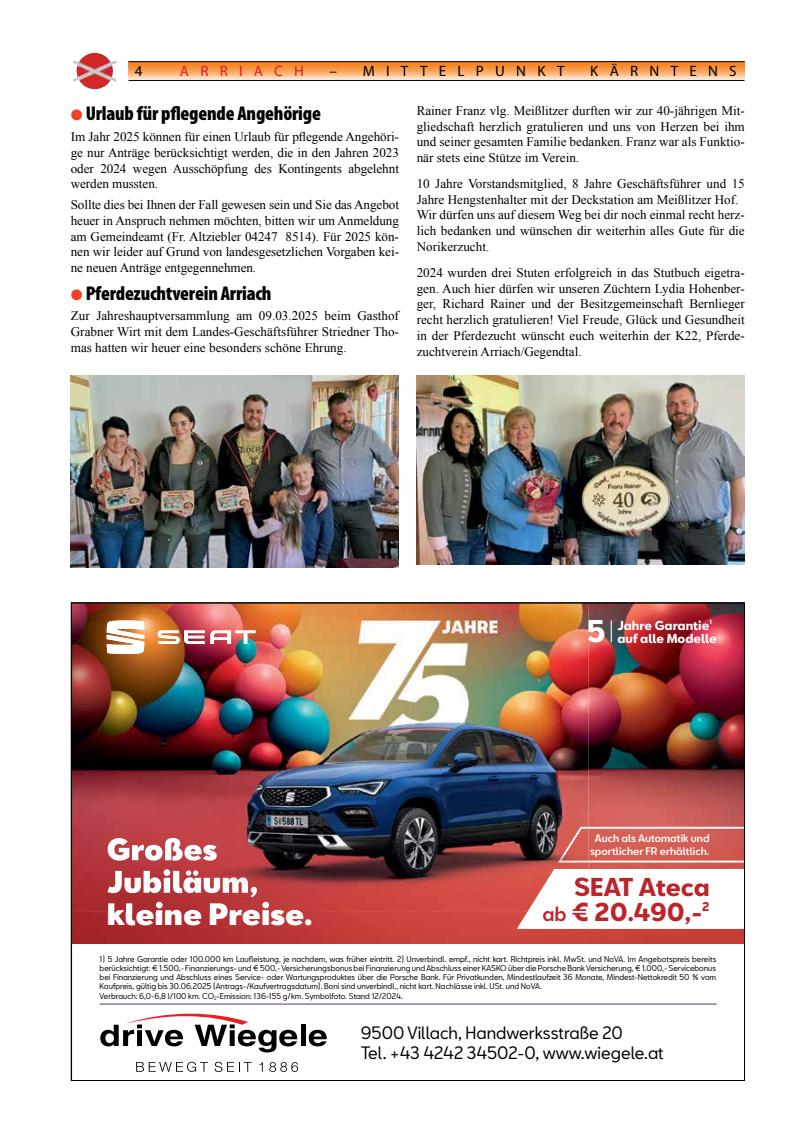
<style>
.page{position:relative;width:798px;height:1134px;background:#fff}
.page>*{position:absolute;margin:0;border:0;box-sizing:border-box;transform-origin:0 0}
.t1{font:700 29px "SEATBCN";color:#fff}
.t2{font:900 28.75px "SEATBCN";color:#fff}
.t3{font:700 23.75px/25px "SEATBCN";color:#bd2429;text-align:right}
.t4{font:900 condensed 20px "Myriad Pro";letter-spacing:-.01em;color:#000}
.t5{font:16.5px/19.9px "SEATBCN Regular 1";color:#000}
.t6{font:15px "Myriad Pro";letter-spacing:.75em;color:#000}
.t7{font:15px "Myriad Pro";letter-spacing:.75em;color:#e11b22}
.t8{font:13.12px/15.8px "Times New Roman";color:#000;text-align:justify}
.t9{font:700 12px/13.4px "SEATBCN";color:#fff}
.t10{font:500 10.12px/12.2px "SEATBCN";color:#fff;text-align:center}
.t11{font:7.75px/9.2px "SEATBCN Regular 1";color:#000}
.s1{color:#ef4123}
.s2{font-weight:500;font-size:18.75px}
</style>
<div class="page">
<svg style="left:128px;top:62px;width:616px;height:18px;background:#f6a968"></svg>
<hr style="left:128px;top:61px;width:616px;height:1px;background:#000">
<img style="left:73px;top:53px;width:44px;height:36px">
<hr style="left:128px;top:80px;width:616px;height:1px;background:#000">
<img style="left:588px;top:605px;width:154px;height:40px">
<img style="left:565px;top:645px;width:177px;height:299px">
<img style="left:73px;top:912px;width:492px;height:32px">
<img style="left:588px;top:620px;width:16px;height:23px">
<img style="left:108px;top:912px;width:203px;height:14px">
<svg style="left:610px;top:620px;width:1px;height:22px"></svg>
<hr style="left:100px;top:1004px;width:616px;height:1px;background:#602b80">
<svg style="left:517px;top:869px;width:225px;height:60px"></svg>
<svg style="left:588px;top:827px;width:154px;height:35px;background:#d76b64"></svg>
<img style="left:73px;top:605px;width:515px;height:307px">
<svg style="left:587px;top:620px;width:1px;height:23px"></svg>
<img style="left:107px;top:620px;width:148px;height:34px">
<img style="left:108px;top:838px;width:109px;height:23px">
<img style="left:107px;top:869px;width:150px;height:28px">
<img style="left:108px;top:902px;width:203px;height:10px">
<img style="left:527px;top:869px;width:61px;height:43px">
<img style="left:574px;top:877px;width:14px;height:19px">
<img style="left:543px;top:907px;width:22px;height:5px">
<img style="left:572px;top:902px;width:16px;height:10px">
<img style="left:558px;top:827px;width:30px;height:35px">
<svg style="left:308px;top:1030px;width:18px;height:16px"></svg>
<div style="left:300px;top:1025px;width:5px;height:21px;background:#000"></div>
<svg style="left:100px;top:1014px;width:197px;height:38px"></svg>
<svg style="left:136px;top:1062px;width:72px;height:10px"></svg>
<svg style="left:214px;top:1062px;width:37px;height:10px"></svg>
<svg style="left:259px;top:1062px;width:4px;height:10px"></svg>
<svg style="left:269px;top:1062px;width:29px;height:10px"></svg>
<img style="left:71px;top:376px;width:328px;height:191px">
<img style="left:416px;top:376px;width:328px;height:189px">
<p class="t6" style="left:135px;top:61px;width:9px">4</p>
<p class="t7" style="left:180px;top:61px;width:125px">ARRIACH</p>
<p class="t6" style="left:329px;top:61px;width:236px">– MITTELPUNKT</p>
<p class="t6" style="left:590px;top:61px;width:148px">KÄRNTENS</p>
<h3 class="t4" style="left:71px;top:101px;width:251px"><span class="s1">●</span> Urlaub für pflegende Angehörige</h3>
<p class="t8" style="left:71px;top:129px;width:329px">Im Jahr 2025 können für einen Urlaub für pflegende Angehöri&shy;ge nur Anträge berücksichtigt werden, die in den Jahren 2023 oder 2024 wegen Ausschöpfung des Kontingents abgelehnt werden mussten.</p>
<p class="t8" style="left:71px;top:197px;width:329px">Sollte dies bei Ihnen der Fall gewesen sein und Sie das Angebot heuer in Anspruch nehmen möchten, bitten wir um Anmeldung am Gemeindeamt (Fr. Altziebler 04247 8514). Für 2025 kön&shy;nen wir leider auf Grund von landesgesetzlichen Vorgaben kei&shy;ne neuen Anträge entgegennehmen.</p>
<h3 class="t4" style="left:71px;top:280px;width:202px"><span class="s1">●</span> Pferdezuchtverein Arriach</h3>
<p class="t8" style="left:71px;top:308px;width:329px">Zur Jahreshauptversammlung am 09.03.2025 beim Gasthof Grabner Wirt mit dem Landes-Geschäftsführer Striedner Tho&shy;mas hatten wir heuer eine besonders schöne Ehrung.</p>
<p class="t8" style="left:416px;top:102px;width:329px">Rainer Franz vlg. Meißlitzer durften wir zur 40-jährigen Mit&shy;gliedschaft herzlich gratulieren und uns von Herzen bei ihm und seiner gesamten Familie bedanken. Franz war als Funktio&shy;när stets eine Stütze im Verein.</p>
<p class="t8" style="left:416px;top:175px;width:329px;text-align:left">10 Jahre Vorstandsmitglied, 8 Jahre Geschäftsführer und 15<br>Jahre Hengstenhalter mit der Deckstation am Meißlitzer Hof.<br>Wir dürfen uns auf diesem Weg bei dir noch einmal recht herz&shy;lich bedanken und wünschen dir weiterhin alles Gute für die Norikerzucht.</p>
<p class="t8" style="left:416px;top:264px;width:329px">2024 wurden drei Stuten erfolgreich in das Stutbuch eigetra&shy;gen. Auch hier dürfen wir unseren Züchtern Lydia Hohenber&shy;ger, Richard Rainer und der Besitzgemeinschaft Bernlieger recht herzlich gratulieren! Viel Freude, Glück und Gesundheit in der Pferdezucht wünscht euch weiterhin der K22, Pferde&shy;zuchtverein Arriach/Gegendtal.</p>
<h2 class="t2" style="left:107px;top:898px;width:207px">kleine Preise.</h2>
<h1 class="t1" style="left:586px;top:615px;width:21px">5</h1>
<p class="t9" style="left:617px;top:619px;width:101px">Jahre Garantie<sup>1 </sup>auf alle Modelle</p>
<p class="t10" style="left:590px;top:833px;width:121px">Auch als Automatik und sportlicher FR erhältlich.</p>
<h3 class="t3" style="left:542px;top:875px;width:169px">SEAT Ateca<br><span class="s2">ab</span> € 20.490,-<sup>2</sup></h3>
<p class="t11" style="left:100px;top:954px;width:618px">1) 5 Jahre Garantie oder 100.000 km Laufleistung, je nachdem, was früher eintritt. 2) Unverbindl. empf., nicht kart. Richtpreis inkl. MwSt. und NoVA. Im Angebotspreis bereits berücksichtigt: € 1.500,- Finanzierungs- und € 500,- Versicherungsbonus bei Finanzierung und Abschluss einer KASKO über die Porsche Bank Versicherung, € 1.000,- Servicebonus bei Finanzierung und Abschluss eines Service- oder Wartungsproduktes über die Porsche Bank. Für Privatkunden, Mindestlaufzeit 36 Monate, Mindest-Nettokredit 50 % vom Kaufpreis, gültig bis 30.06.2025 (Antrags-/Kaufvertragsdatum). Boni sind unverbindl., nicht kart. Nachlässe inkl. USt. und NoVA.<br>Verbrauch: 6,0-6,8 l/100 km. CO<sub>2</sub>-Emission: 136-155 g/km. Symbolfoto. Stand 12/2024.</p>
<p class="t5" style="left:360px;top:1024px;width:304px">9500 Villach, Handwerksstraße 20<br>Tel. +43 4242 34502-0, www.wiegele.at</p>
</div>
